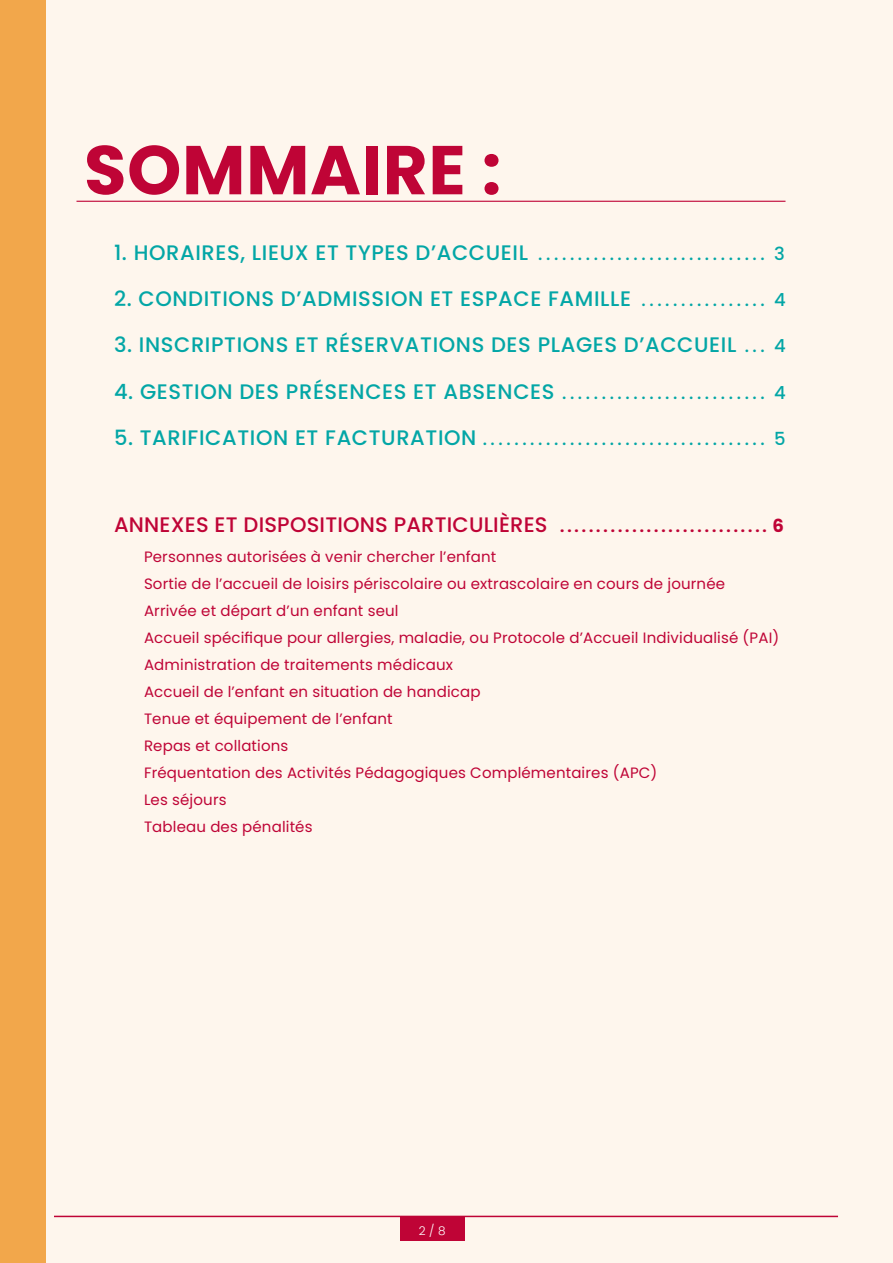
<style>
.page{position:relative;width:893px;height:1263px;background:#fff}
.page>*{position:absolute;margin:0;border:0;box-sizing:border-box;transform-origin:0 0}
.t1{font:700 69px "Poppins";letter-spacing:.01em;color:#bf0436}
.t2{font:500 21px "Poppins";letter-spacing:.03em;color:#03a6a6}
.t3{font:500 21px "Poppins";letter-spacing:.01em;color:#bf0436}
.t4{font:500 18px "Poppins";color:#03a6a6}
.t5{font:15px/27px "Poppins";letter-spacing:.01em;color:#bf0436}
.t6{font:300 12px "Poppins";color:#fff}
.s1{font-size:18px}
.s2{font-size:21px}
.s3{font-weight:700;font-size:15px}
.s4{font-weight:700;font-size:18px}
</style>
<div class="page">
<div style="left:45px;top:0;width:848px;height:1263px;background:#fef6ed"></div>
<div style="left:0;top:0;width:45px;height:1263px;background:#f2a74b"></div>
<hr style="left:54px;top:1216px;width:784px;height:1px;background:#bf0436">
<div style="left:400px;top:1216px;width:64px;height:24px;background:#bf0436"></div>
<hr style="left:76px;top:201px;width:709px;height:1px;background:#bf0436">
<h1 class="t1" style="left:84px;top:130px;width:419px">SOMMAIRE :</h1>
<h2 class="t2" style="left:114px;top:240px;width:672px">1. HORAIRES, LIEUX ET TYPES D’ACCUEIL <span class="s1">............................. 3</span></h2>
<h2 class="t2" style="left:114px;top:287px;width:673px">2. CONDITIONS D’ADMISSION ET ESPACE FAMILLE <span class="s1">. . . . . . . . . . . . . . . . 4</span></h2>
<h2 class="t2" style="left:114px;top:333px;width:673px">3. INSCRIPTIONS ET RÉSERVATIONS DES PLAGES D’ACCUEIL <span class="s1">. . . 4</span></h2>
<h2 class="t2" style="left:114px;top:379px;width:673px">4. GESTION DES PRÉSENCES ET ABSENCES <span class="s1">.......................... 4</span></h2>
<p class="t4" style="left:114px;top:428px;width:673px"><span class="s2">5. TARIFICATION ET FACTURATION</span> .................................... 5</p>
<h2 class="t3" style="left:114px;top:512px;width:671px">ANNEXES ET DISPOSITIONS PARTICULIÈRES <span class="s3">. . . . . . . . . . . . . . . . . . . . . . . . . . . . .</span> <span class="s4">6</span></h2>
<p class="t5" style="left:144px;top:543px;width:637px">Personnes autorisées à venir chercher l’enfant<br>Sortie de l’accueil de loisirs périscolaire ou extrascolaire en cours de journée Arrivée et départ d’un enfant seul<br>Accueil spécifique pour allergies, maladie, ou Protocole d’Accueil Individualisé (PAI)<br>Administration de traitements médicaux<br>Accueil de l’enfant en situation de handicap<br>Tenue et équipement de l’enfant<br>Repas et collations<br>Fréquentation des Activités Pédagogiques Complémentaires (APC)<br>Les séjours<br>Tableau des pénalités</p>
<p class="t6" style="left:419px;top:1223px;width:28px">2 / 8</p>
</div>
